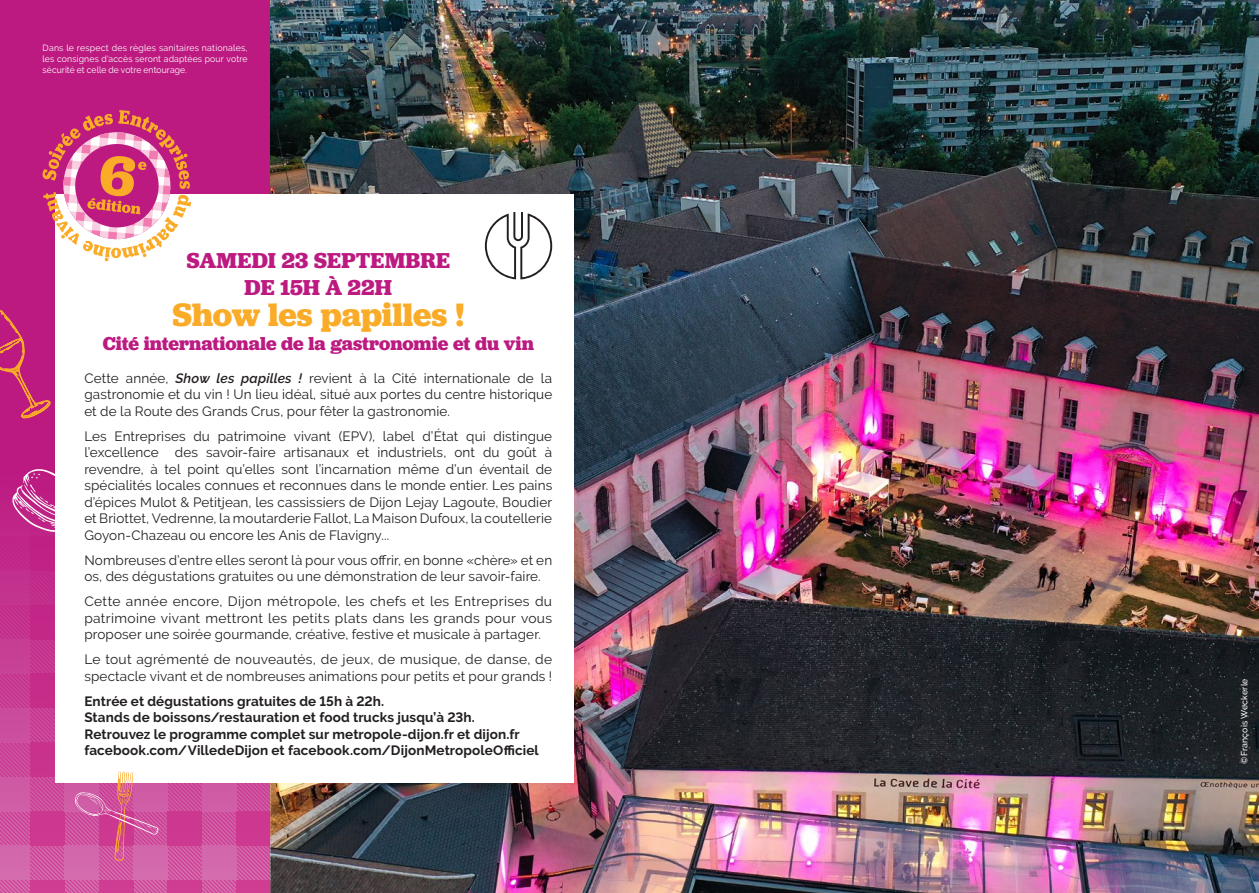
<style>
.page{position:relative;width:1259px;height:893px;background:#fff}
.page>*{position:absolute;margin:0;border:0;box-sizing:border-box;transform-origin:0 0}
.t1{font:700 33.75px "Jubilat";letter-spacing:-.005em;color:#faac29}
.t2{font:700 22.5px/27px "Jubilat";letter-spacing:.005em;color:#bc1a81;text-align:center}
.t3{font:700 19.5px "Jubilat";letter-spacing:-.005em;color:#bc1a81}
.t4{font:13.5px/16.5px "Raleway";letter-spacing:.01em;color:#231f20;text-align:justify}
.t5{font:700 13.5px/16.5px "Raleway";letter-spacing:.01em;color:#231f20}
.t6{font:9px/10.8px "Raleway";letter-spacing:.01em;color:#fff;text-align:justify}
.t7{font:500 9px "Raleway";letter-spacing:.015em;color:#fff}
.s1{font-weight:600;font-style:italic}
</style>
<div class="page">
<div style="left:0;top:0;width:629px;height:893px;background:#bc1a81"></div>
<img style="left:271px;top:0;width:988px;height:893px">
<div style="left:0;top:639px;width:30px;height:35px;background:#c74096"></div>
<div style="left:0;top:570px;width:30px;height:35px;background:#c3328e"></div>
<div style="left:0;top:502px;width:30px;height:34px;background:#be2386"></div>
<div style="left:30px;top:674px;width:34px;height:34px;background:#c52c89"></div>
<div style="left:202px;top:846px;width:34px;height:34px;background:#d369ac"></div>
<div style="left:202px;top:777px;width:34px;height:34px;background:#cf5ca5"></div>
<div style="left:236px;top:880px;width:35px;height:13px;background:#cf3d92"></div>
<div style="left:236px;top:811px;width:35px;height:35px;background:#cc388f"></div>
<div style="left:55px;top:194px;width:519px;height:589px;background:#fff"></div>
<svg style="left:485px;top:212px;width:67px;height:67px"></svg>
<svg style="left:42px;top:110px;width:149px;height:151px"></svg>
<svg style="left:12px;top:469px;width:43px;height:207px"></svg>
<svg style="left:0;top:682px;width:211px;height:211px"></svg>
<svg style="left:0;top:310px;width:51px;height:108px"></svg>
<p class="t6" style="left:43px;top:42px;width:206px">Dans le respect des règles sanitaires nationales, les consignes d'accès seront adaptées pour votre sécurité et celle de votre entourage.</p>
<p class="t2" style="left:186px;top:246px;width:265px">SAMEDI 23 SEPTEMBRE<br>DE 15H À 22H</p>
<p class="t1" style="left:172px;top:293px;width:294px">Show les papilles !</p>
<p class="t3" style="left:103px;top:331px;width:432px">Cité internationale de la gastronomie et du vin</p>
<p class="t4" style="left:84px;top:370px;width:469px">Cette année, <span class="s1">Show les papilles !</span> revient à la Cité internationale de la gastronomie et du vin ! Un lieu idéal, situé aux portes du centre historique et de la Route des Grands Crus, pour fêter la gastronomie.</p>
<p class="t4" style="left:84px;top:428px;width:469px">Les Entreprises du patrimoine vivant (EPV), label d’État qui distingue l’excellence des savoir-faire artisanaux et industriels, ont du goût à revendre, à tel point qu’elles sont l’incarnation même d’un éventail de spécialités locales connues et reconnues dans le monde entier. Les pains d’épices Mulot &amp; Petitjean, les cassissiers de Dijon Lejay Lagoute, Boudier et Briottet, Vedrenne, la moutarderie Fallot, La Maison Dufoux, la coutellerie Goyon-Chazeau ou encore les Anis de Flavigny...</p>
<p class="t4" style="left:84px;top:552px;width:469px">Nombreuses d’entre elles seront là pour vous offrir, en bonne «chère» et en os, des dégustations gratuites ou une démonstration de leur savoir-faire.</p>
<p class="t4" style="left:84px;top:593px;width:469px">Cette année encore, Dijon métropole, les chefs et les Entreprises du patrimoine vivant mettront les petits plats dans les grands pour vous proposer une soirée gourmande, créative, festive et musicale à partager.</p>
<p class="t4" style="left:84px;top:651px;width:469px">Le tout agrémenté de nouveautés, de jeux, de musique, de danse, de spectacle vivant et de nombreuses animations pour petits et pour grands !</p>
<p class="t5" style="left:84px;top:693px;width:392px">Entrée et dégustations gratuites de 15h à 22h.<br>Stands de boissons/restauration et food trucks jusqu’à 23h.</p>
<p class="t5" style="left:84px;top:726px;width:437px">Retrouvez le programme complet sur metropole-dijon.fr et dijon.fr</p>
<p class="t5" style="left:84px;top:742px;width:456px">facebook.com/VilledeDijon et facebook.com/DijonMetropoleOfficiel</p>
<p class="t7" style="left:1239px;top:764px;width:87px;rotate:-90deg">©François Weckerle</p>
</div>
